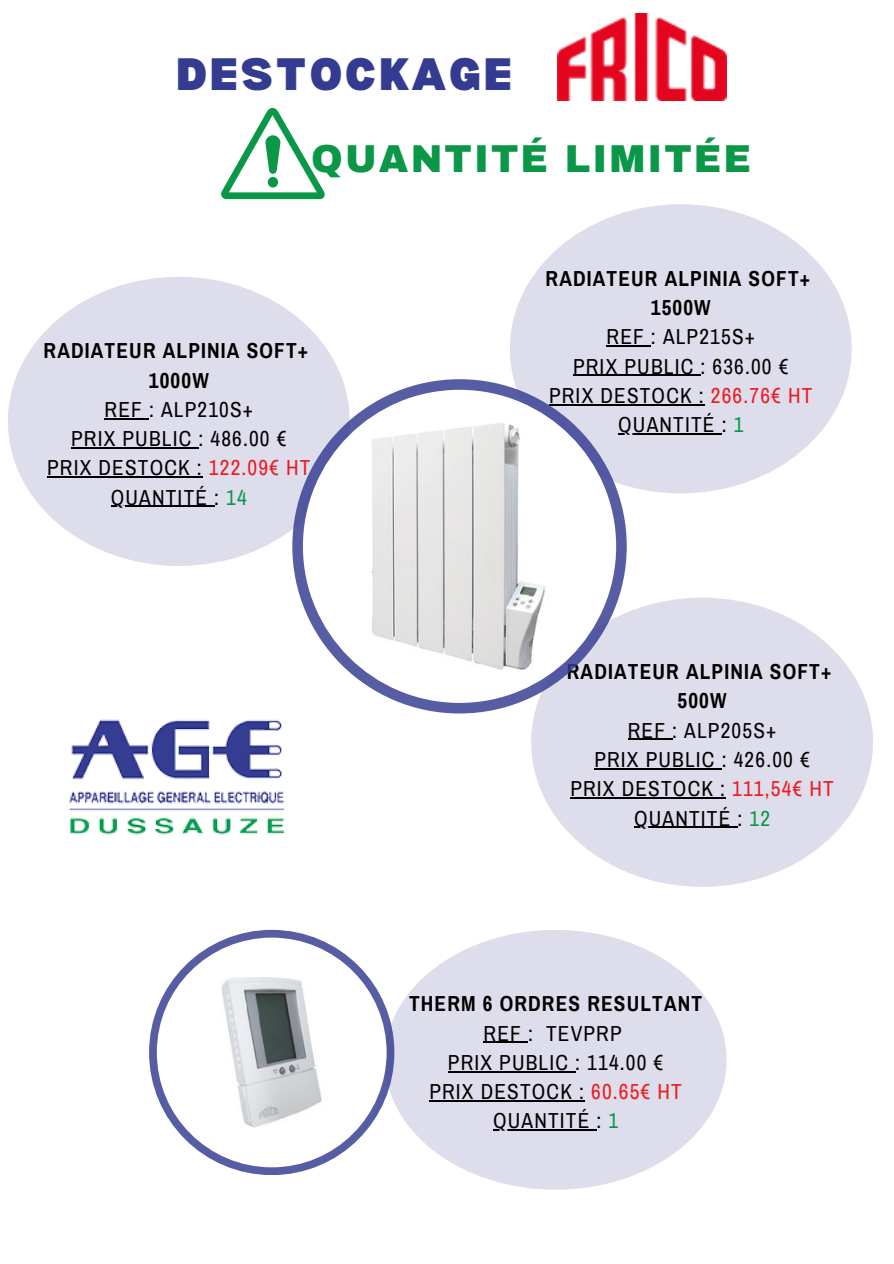
<style>
.page{position:relative;width:894px;height:1264px;background:#fff}
.page>*{position:absolute;margin:0;border:0;box-sizing:border-box;transform-origin:0 0}
.t1{font:900 44.4px "Bernoru";letter-spacing:.055em;color:#343c91}
.t2{font:900 38.1px "Archivo";letter-spacing:.055em;color:#0a9848}
.t3{font:21.3px "Archivo Narrow";letter-spacing:.055em;color:#000}
.t4{font:700 21.3px "Archivo Narrow";letter-spacing:.055em;color:#000}
.s1{color:#ed1920}
.s2{color:#0a9848}
</style>
<div class="page">
<svg style="left:221px;top:108px;width:104px;height:91px"></svg>
<div style="left:384px;top:929px;width:342px;height:260px;background:#ddddeb;border-radius:50%"></div>
<hr style="left:483px;top:1041px;width:45px;height:1px;background:#000">
<hr style="left:448px;top:1071px;width:127px;height:1px;background:#000">
<hr style="left:429px;top:1100px;width:156px;height:1px;background:#000">
<hr style="left:493px;top:1129px;width:103px;height:1px;background:#000">
<div style="left:531px;top:597px;width:341px;height:289px;background:#ddddeb;border-radius:50%"></div>
<hr style="left:627px;top:738px;width:45px;height:2px;background:#000">
<hr style="left:594px;top:768px;width:127px;height:1px;background:#000">
<hr style="left:570px;top:797px;width:156px;height:1px;background:#000">
<hr style="left:634px;top:826px;width:103px;height:1px;background:#000">
<div style="left:509px;top:204px;width:342px;height:289px;background:#ddddeb;border-radius:50%"></div>
<hr style="left:606px;top:345px;width:44px;height:1px;background:#000">
<hr style="left:573px;top:375px;width:127px;height:1px;background:#000">
<hr style="left:549px;top:404px;width:155px;height:1px;background:#000">
<hr style="left:618px;top:433px;width:103px;height:1px;background:#000">
<div style="left:8px;top:277px;width:342px;height:289px;background:#ddddeb;border-radius:50%"></div>
<hr style="left:105px;top:418px;width:44px;height:1px;background:#000">
<hr style="left:71px;top:447px;width:127px;height:1px;background:#000">
<hr style="left:47px;top:476px;width:156px;height:1px;background:#000">
<hr style="left:111px;top:506px;width:103px;height:1px;background:#000">
<svg style="left:292px;top:379px;width:334px;height:334px;background:#595fa4"></svg>
<img style="left:303px;top:390px;width:313px;height:313px;border-radius:50%">
<img style="left:69px;top:719px;width:216px;height:116px">
<svg style="left:149px;top:929px;width:245px;height:246px;background:#6267a9"></svg>
<img style="left:157px;top:937px;width:229px;height:230px;border-radius:50%">
<img style="left:557px;top:14px;width:169px;height:86px">
<p class="t1" style="left:176px;top:49px;width:338px">DESTOCKAGE</p>
<p class="t2" style="left:311px;top:139px;width:441px">QUANTITÉ LIMITÉE</p>
<p class="t4" style="left:44px;top:339px;width:266px">RADIATEUR ALPINIA SOFT+</p>
<p class="t4" style="left:149px;top:369px;width:61px">1000W</p>
<p class="t3" style="left:105px;top:398px;width:150px">REF : ALP210S+</p>
<p class="t3" style="left:71px;top:427px;width:217px">PRIX PUBLIC : 486.00 €</p>
<p class="t3" style="left:47px;top:456px;width:265px">PRIX DESTOCK : <span class="s1">122.09€ HT</span></p>
<p class="t3" style="left:111px;top:486px;width:137px">QUANTITÉ : <span class="s2">14</span></p>
<p class="t4" style="left:545px;top:267px;width:266px">RADIATEUR ALPINIA SOFT+</p>
<p class="t4" style="left:650px;top:296px;width:61px">1500W</p>
<p class="t3" style="left:606px;top:325px;width:150px">REF : ALP215S+</p>
<p class="t3" style="left:573px;top:355px;width:217px">PRIX PUBLIC : 636.00 €</p>
<p class="t3" style="left:549px;top:384px;width:265px">PRIX DESTOCK : <span class="s1">266.76€ HT</span></p>
<p class="t3" style="left:618px;top:413px;width:127px">QUANTITÉ : <span class="s2">1</span></p>
<p class="t4" style="left:566px;top:660px;width:266px">RADIATEUR ALPINIA SOFT+</p>
<p class="t4" style="left:677px;top:689px;width:50px">500W</p>
<p class="t3" style="left:627px;top:719px;width:150px">REF : ALP205S+</p>
<p class="t3" style="left:594px;top:748px;width:217px">PRIX PUBLIC : 426.00 €</p>
<p class="t3" style="left:570px;top:777px;width:265px">PRIX DESTOCK : <span class="s1">111,54€ HT</span></p>
<p class="t3" style="left:634px;top:806px;width:137px">QUANTITÉ : <span class="s2">12</span></p>
<p class="t4" style="left:409px;top:992px;width:294px">THERM 6 ORDRES RESULTANT</p>
<p class="t3" style="left:483px;top:1021px;width:139px">REF : TEVPRP</p>
<p class="t3" style="left:448px;top:1051px;width:217px">PRIX PUBLIC : 114.00 €</p>
<p class="t3" style="left:429px;top:1080px;width:254px">PRIX DESTOCK : <span class="s1">60.65€ HT</span></p>
<p class="t3" style="left:493px;top:1109px;width:127px">QUANTITÉ : <span class="s2">1</span></p>
</div>
